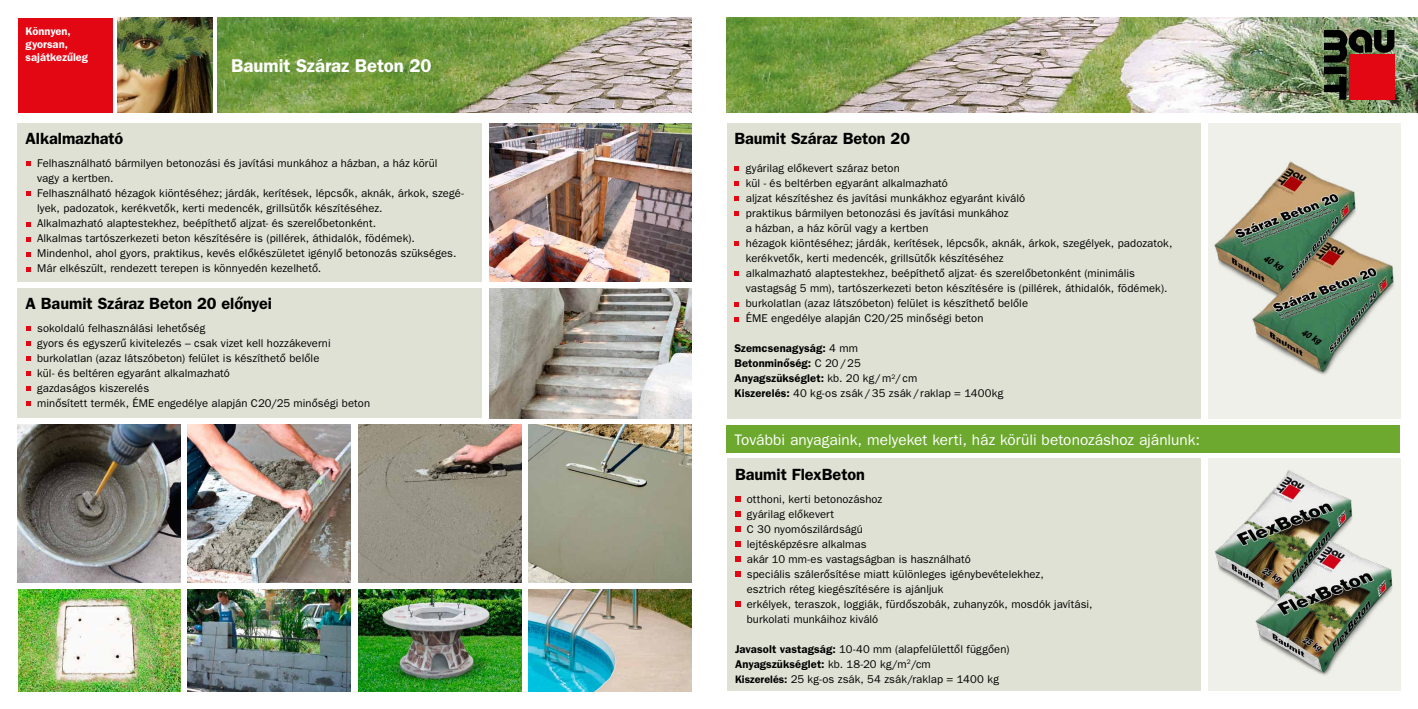
<style>
.page{position:relative;width:1418px;height:709px;background:#fff}
.page>*{position:absolute;margin:0;border:0;box-sizing:border-box;transform-origin:0 0}
.t1{font:600 18.5px "Franklin Gothic";color:#fff}
.t2{font:600 16.25px "Franklin Gothic";color:#000}
.t3{font:15.38px "Franklin Gothic";color:#fff}
.t4{font:11.25px/15px "Franklin Gothic";letter-spacing:.01em;color:#000}
.t5{font:600 11.25px/15px "Franklin Gothic";letter-spacing:.01em;color:#000}
.t6{font:600 11.12px/13.4px "Franklin Gothic";color:#fff}
.s1{font-weight:400}
.s2{font-weight:600}
.s3{font-weight:600;font-size:10.88px}
</style>
<div class="page">
<img style="left:217px;top:18px;width:474px;height:94px">
<div style="left:18px;top:123px;width:464px;height:158px;background:#dee1d3"></div>
<svg style="left:26px;top:162px;width:4px;height:4px"></svg>
<svg style="left:26px;top:192px;width:4px;height:4px"></svg>
<svg style="left:26px;top:222px;width:4px;height:4px"></svg>
<svg style="left:26px;top:237px;width:4px;height:4px"></svg>
<svg style="left:26px;top:252px;width:4px;height:4px"></svg>
<svg style="left:26px;top:267px;width:4px;height:4px"></svg>
<div style="left:18px;top:288px;width:464px;height:130px;background:#dee1d3"></div>
<svg style="left:26px;top:326px;width:4px;height:5px"></svg>
<svg style="left:26px;top:341px;width:4px;height:5px"></svg>
<svg style="left:26px;top:356px;width:4px;height:5px"></svg>
<svg style="left:26px;top:371px;width:4px;height:5px"></svg>
<svg style="left:26px;top:386px;width:4px;height:5px"></svg>
<svg style="left:26px;top:401px;width:4px;height:5px"></svg>
<img style="left:490px;top:123px;width:201px;height:158px">
<img style="left:490px;top:288px;width:201px;height:130px">
<img style="left:358px;top:424px;width:163px;height:159px">
<img style="left:18px;top:424px;width:163px;height:159px">
<img style="left:188px;top:424px;width:162px;height:159px">
<img style="left:528px;top:424px;width:163px;height:159px">
<img style="left:18px;top:589px;width:163px;height:102px">
<img style="left:528px;top:589px;width:163px;height:102px">
<img style="left:188px;top:589px;width:162px;height:102px">
<img style="left:358px;top:589px;width:163px;height:102px">
<img style="left:118px;top:18px;width:94px;height:94px">
<div style="left:18px;top:18px;width:94px;height:94px;background:#e30613"></div>
<img style="left:726px;top:18px;width:691px;height:94px">
<div style="left:726px;top:123px;width:474px;height:295px;background:#dee1d3"></div>
<svg style="left:734px;top:167px;width:5px;height:4px"></svg>
<svg style="left:734px;top:182px;width:5px;height:4px"></svg>
<svg style="left:734px;top:197px;width:5px;height:4px"></svg>
<svg style="left:734px;top:212px;width:5px;height:4px"></svg>
<svg style="left:734px;top:242px;width:5px;height:4px"></svg>
<svg style="left:734px;top:272px;width:5px;height:4px"></svg>
<svg style="left:734px;top:302px;width:5px;height:4px"></svg>
<svg style="left:734px;top:317px;width:5px;height:4px"></svg>
<div style="left:1208px;top:123px;width:192px;height:295px;background:#eff0e9"></div>
<div style="left:726px;top:424px;width:674px;height:28px;background:#6da92e"></div>
<img style="left:1200px;top:142px;width:156px;height:176px">
<img style="left:1226px;top:216px;width:175px;height:176px">
<div style="left:1323px;top:67px;width:23px;height:7px;background:#000"></div>
<svg style="left:1323px;top:29px;width:71px;height:34px"></svg>
<div style="left:1348px;top:54px;width:46px;height:46px;background:#e30613"></div>
<svg style="left:1323px;top:77px;width:23px;height:23px"></svg>
<div style="left:726px;top:458px;width:474px;height:233px;background:#dee1d3"></div>
<svg style="left:735px;top:497px;width:5px;height:5px"></svg>
<svg style="left:735px;top:512px;width:5px;height:5px"></svg>
<svg style="left:735px;top:527px;width:5px;height:5px"></svg>
<svg style="left:735px;top:542px;width:5px;height:5px"></svg>
<svg style="left:735px;top:557px;width:5px;height:5px"></svg>
<svg style="left:735px;top:572px;width:5px;height:5px"></svg>
<svg style="left:735px;top:602px;width:5px;height:5px"></svg>
<div style="left:1208px;top:458px;width:192px;height:233px;background:#eff0e9"></div>
<img style="left:1189px;top:452px;width:189px;height:170px">
<img style="left:1230px;top:521px;width:171px;height:170px">
<p class="t6" style="left:26px;top:24px;width:64px">Könnyen, gyorsan, sajátkezûleg</p>
<h1 class="t1" style="left:231px;top:55px;width:202px">Baumit Száraz Beton 20</h1>
<h2 class="t2" style="left:26px;top:129px;width:99px">Alkalmazható</h2>
<p class="t4" style="left:37px;top:155px;width:428px">Felhasználható bármilyen betonozási és javítási munkához a házban, a ház körül<br>vagy a kertben.<br>Felhasználható hézagok kiöntéséhez; járdák, kerítések, lépcsôk, aknák, árkok, szegé&shy;lyek, padozatok, kerékvetôk, kerti medencék, grillsütôk készítéséhez.<br>Alkalmazható alaptestekhez, beépíthetô aljzat- és szerelôbetonként.<br>Alkalmas tartószerkezeti beton készítésére is (pillérek, áthidalók, födémek).<br>Mindenhol, ahol gyors, praktikus, kevés elôkészületet igénylô betonozás szükséges.<br>Már elkészült, rendezett terepen is könnyedén kezelhetô.</p>
<h2 class="t2" style="left:26px;top:293px;width:248px">A Baumit Száraz Beton 20 elônyei</h2>
<p class="t4" style="left:37px;top:320px;width:334px">sokoldalú felhasználási lehetôség<br>gyors és egyszerû kivitelezés – csak vizet kell hozzákeverni burkolatlan (azaz látszóbeton) felület is készíthetô belôle<br>kül- és beltéren egyaránt alkalmazható<br>gazdaságos kiszerelés<br>minôsített termék, ÉME engedélye alapján C20/25 minôségi beton</p>
<h2 class="t2" style="left:734px;top:128px;width:177px">Baumit Száraz Beton 20</h2>
<p class="t4" style="left:745px;top:160px;width:428px">gyárilag elôkevert száraz beton<br>kül - és beltérben egyaránt alkalmazható<br>aljzat készítéshez és javítási munkákhoz egyaránt kiváló<br>praktikus bármilyen betonozási és javítási munkához<br>a házban, a ház körül vagy a kertben<br>hézagok kiöntéséhez; járdák, kerítések, lépcsôk, aknák, árkok, szegélyek, padozatok, kerékvetôk, kerti medencék, grillsütôk készítéséhez<br>alkalmazható alaptestekhez, beépíthetô aljzat- és szerelôbetonként (minimális vastagság 5 mm), tartószerkezeti beton készítésére is (pillérek, áthidalók, födémek). burkolatlan (azaz látszóbeton) felület is készíthetô belôle<br>ÉME engedélye alapján C20/25 minôségi beton</p>
<p class="t5" style="left:734px;top:340px;width:271px">Szemcsenagyság: <span class="s1">4 mm<br></span>Betonminôség: <span class="s1">C 20/25<br></span>Anyagszükséglet: <span class="s1">kb. 20 kg/m</span><sup>2</sup><span class="s1">/cm<br></span>Kiszerelés: <span class="s1">40 kg-os zsák/35 zsák/raklap = 1400kg</span></p>
<h3 class="t3" style="left:734px;top:430px;width:467px">További anyagaink, melyeket kerti, ház körüli betonozáshoz ajánlunk:</h3>
<h2 class="t2" style="left:735px;top:464px;width:131px">Baumit FlexBeton</h2>
<p class="t4" style="left:746px;top:491px;width:347px">otthoni, kerti betonozáshoz<br>gyárilag elôkevert<br>C 30 nyomószilárdságú<br>lejtésképzésre alkalmas<br>akár 10 mm-es vastagságban is használható<br>speciális szálerôsítése miatt különleges igénybevételekhez,<br>esztrich réteg kiegészítésére is ajánljuk<br>erkélyek, teraszok, loggiák, fürdôszobák, zuhanyzók, mosdók javítási, burkolati munkáihoz kiváló</p>
<p class="t4" style="left:735px;top:641px;width:276px"><span class="s2">Javasolt vastagság:</span> 10-40 mm (alapfelülettôl függôen)<br><span class="s2">Anyagszükséglet:</span> kb. 18-20 kg/m<sup>2</sup>/cm<br><span class="s3">Kiszerelés:</span> 25 kg-os zsák, 54 zsák/raklap = 1400 kg</p>
</div>
